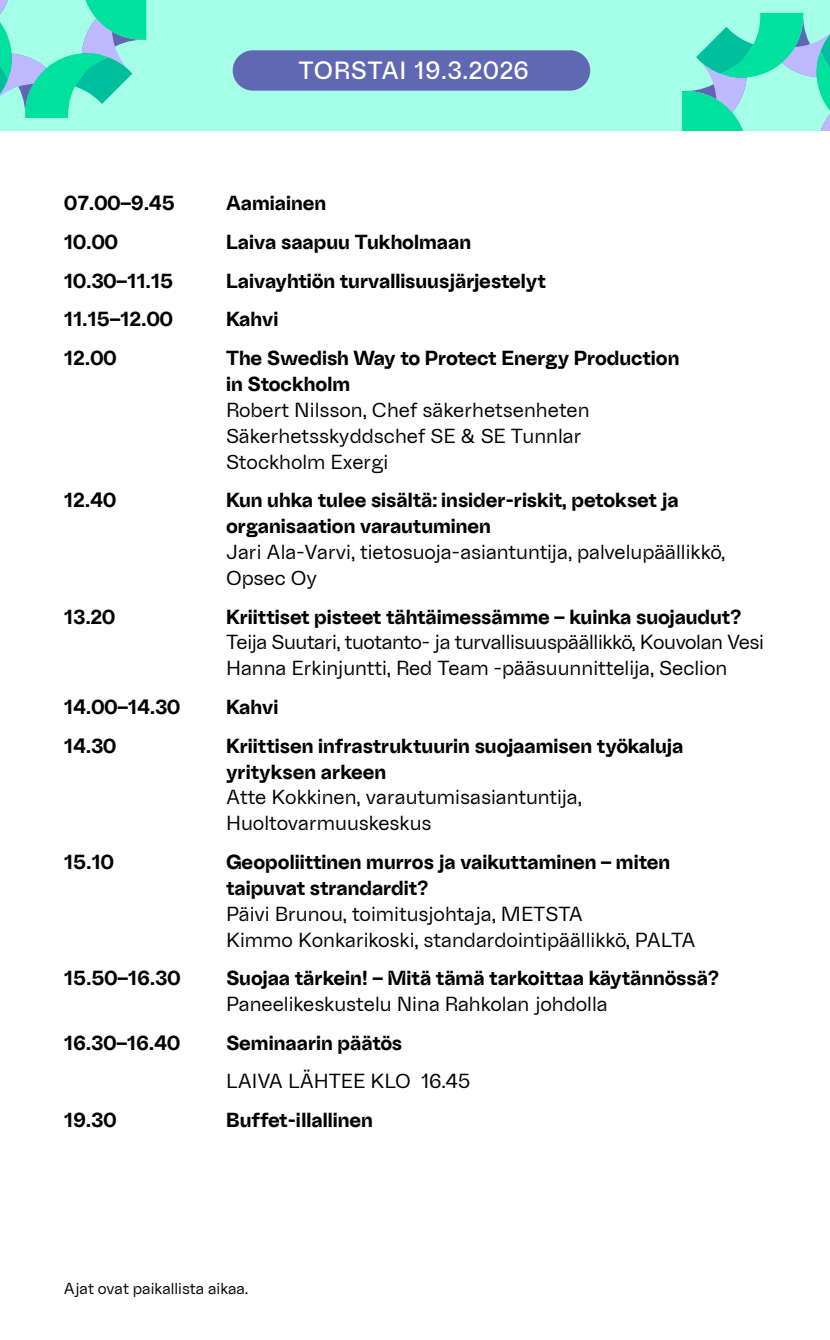
<style>
.page{position:relative;width:830px;height:1340px;background:#fff}
.page>*{position:absolute;margin:0;border:0;box-sizing:border-box;transform-origin:0 0}
.Otsikko_H5{font:500 24.75px "Atipla ND";letter-spacing:.015em;color:#fff}
.Leipis{font:700 20.25px/25.9px "Atipla ND";color:#000}
.Leipis-2{font:20.25px/25.9px "Atipla ND";color:#000}
.Leipis-3{font:20.25px/25.9px "Atipla ND";letter-spacing:-.02em;color:#000}
.Leipis-4{font:15.75px "Atipla ND";color:#000}
.s1{font-weight:700}
.s2{font-weight:400}
</style>
<div class="page">
<div style="left:0;top:0;width:829px;height:131px;background:#a4ffe6"></div>
<div style="left:232px;top:50px;width:358px;height:41px;background:#6067b3;border-radius:20px"></div>
<svg style="left:682px;top:13px;width:147px;height:118px"></svg>
<svg style="left:0;top:0;width:146px;height:118px"></svg>
<h5 class="Otsikko_H5" style="left:298px;top:56px;width:232px">TORSTAI 19.3.2026</h5>
<p class="Leipis" style="left:64px;top:191px;width:113px">07.00–9.45</p>
<p class="Leipis" style="left:226px;top:191px;width:102px">Aamiainen</p>
<p class="Leipis" style="left:64px;top:229px;width:56px">10.00</p>
<p class="Leipis" style="left:226px;top:229px;width:246px">Laiva saapuu Tukholmaan</p>
<p class="Leipis" style="left:64px;top:268px;width:111px">10.30–11.15</p>
<p class="Leipis" style="left:226px;top:268px;width:321px">Laivayhtiön turvallisuusjärjestelyt</p>
<p class="Leipis" style="left:64px;top:306px;width:111px">11.15–12.00</p>
<p class="Leipis" style="left:226px;top:306px;width:54px">Kahvi</p>
<p class="Leipis" style="left:64px;top:345px;width:54px">12.00</p>
<p class="Leipis-2" style="left:226px;top:345px;width:455px"><span class="s1">The Swedish Way to Protect Energy Production in Stockholm<br></span>Robert Nilsson, Chef säkerhetsenheten<br>Säkerhetsskyddschef SE &amp; SE Tunnlar<br>Stockholm Exergi</p>
<p class="Leipis" style="left:64px;top:487px;width:54px">12.40</p>
<p class="Leipis" style="left:226px;top:487px;width:500px">Kun uhka tulee sisältä: insider-riskit, petokset ja organisaation varautuminen<br><span class="s2">Jari Ala-Varvi, tietosuoja-asiantuntija, palvelupäällikkö, Opsec Oy</span></p>
<p class="Leipis" style="left:64px;top:603px;width:53px">13.20</p>
<p class="Leipis-3" style="left:226px;top:604px;width:539px"><span class="s1">Kriittiset pisteet tähtäimessämme – kuinka suojaudut?<br></span>Teija Suutari, tuotanto- ja turvallisuuspäällikkö, Kouvolan Vesi<br>Hanna Erkinjuntti, Red Team -pääsuunnittelija, Seclion</p>
<p class="Leipis" style="left:64px;top:694px;width:118px">14.00–14.30</p>
<p class="Leipis" style="left:226px;top:694px;width:54px">Kahvi</p>
<p class="Leipis" style="left:64px;top:732px;width:54px">14.30</p>
<p class="Leipis" style="left:226px;top:732px;width:459px">Kriittisen infrastruktuurin suojaamisen työkaluja yrityksen arkeen<br><span class="s2">Atte Kokkinen, varautumisasiantuntija, Huoltovarmuuskeskus</span></p>
<p class="Leipis" style="left:64px;top:849px;width:52px">15.10</p>
<p class="Leipis-2" style="left:226px;top:849px;width:471px"><span class="s1">Geopoliittinen murros ja vaikuttaminen – miten taipuvat strandardit?<br></span>Päivi Brunou, toimitusjohtaja, METSTA<br>Kimmo Konkarikoski, standardointipäällikkö, PALTA</p>
<p class="Leipis" style="left:64px;top:965px;width:118px">15.50–16.30</p>
<p class="Leipis" style="left:226px;top:965px;width:494px">Suojaa tärkein! – Mitä tämä tarkoittaa käytännössä?<br><span class="s2">Paneelikeskustelu Nina Rahkolan johdolla</span></p>
<p class="Leipis" style="left:64px;top:1030px;width:118px">16.30–16.40</p>
<p class="Leipis" style="left:226px;top:1030px;width:177px">Seminaarin päätös</p>
<p class="Leipis-2" style="left:226px;top:1068px;width:246px">LAIVA LÄHTEE KLO 16.45</p>
<p class="Leipis" style="left:64px;top:1107px;width:54px">19.30</p>
<p class="Leipis" style="left:226px;top:1107px;width:148px">Buffet-illallinen</p>
<p class="Leipis-4" style="left:64px;top:1279px;width:186px">Ajat ovat paikallista aikaa.</p>
</div>
